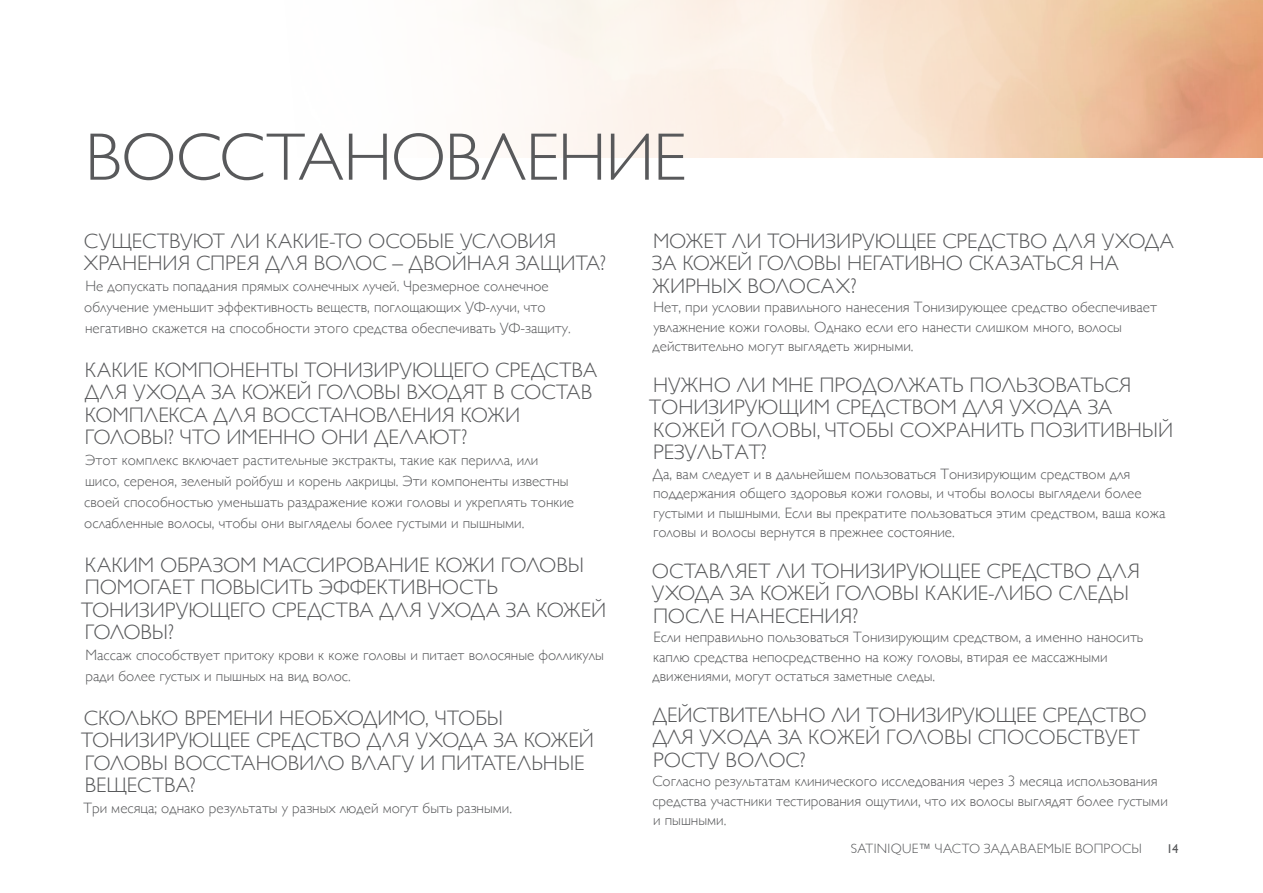
<style>
.page{position:relative;width:1263px;height:893px;background:#fff}
.page>*{position:absolute;margin:0;border:0;box-sizing:border-box;transform-origin:0 0}
.t1{font:300 67.5px "Gill Sans";color:#58595b}
.t2{font:300 21px "Gill Sans";letter-spacing:-.005em;color:#58595b}
.t3{font:300 15px/19.5px "Gill Sans";color:#58595b}
.t4{font:300 13.5px "Gill Sans";letter-spacing:.015em;color:#58595b}
.t5{font:12.75px "Gill Sans";color:#58595b}
</style>
<div class="page">
<h1 class="t1" style="left:85px;top:104px;width:44px">ВОССТА</h1>
<h1 class="t1" style="left:343px;top:104px;width:89px">НОВЛЕ</h1>
<h1 class="t1" style="left:558px;top:104px;width:86px">НИЕ</h1>
<h2 class="t2" style="left:84px;top:224px;width:15px">СУЩЕСТВУЮТ</h2>
<h2 class="t2" style="left:231px;top:224px;width:49px">ЛИ КАКИЕ</h2>
<h2 class="t2" style="left:329px;top:224px;width:55px">-ТО ОСОБЫЕ</h2>
<h2 class="t2" style="left:460px;top:224px;width:15px">УСЛОВИЯ</h2>
<h2 class="t2" style="left:84px;top:247px;width:126px">ХРАНЕНИЯ СПРЕЯ</h2>
<h2 class="t2" style="left:265px;top:247px;width:15px">ДЛЯ</h2>
<h2 class="t2" style="left:314px;top:247px;width:16px">ВОЛОС</h2>
<h2 class="t2" style="left:392px;top:247px;width:32px">– ДВОЙ</h2>
<h2 class="t2" style="left:467px;top:247px;width:64px">НАЯ ЗАЩИТА</h2>
<h2 class="t2" style="left:600px;top:247px;width:7px">?</h2>
<p class="t3" style="left:84px;top:275px;width:488px;line-height:21px">Не допускать попадания прямых солнечных лучей. Чрезмерное солнечное облучение уменьшит эффективность веществ, поглощающих УФ-лучи, что негативно скажется на способности этого средства обеспечивать УФ-защиту.</p>
<h2 class="t2" style="left:85px;top:353px;width:14px">КАКИЕ</h2>
<h2 class="t2" style="left:154px;top:353px;width:16px">КОМПО</h2>
<h2 class="t2" style="left:230px;top:353px;width:133px">НЕНТЫ ТОНИЗИРУЮЩЕГО</h2>
<h2 class="t2" style="left:495px;top:353px;width:14px">СРЕДСТВА</h2>
<h2 class="t2" style="left:85px;top:376px;width:15px">ДЛЯ</h2>
<h2 class="t2" style="left:133px;top:376px;width:16px">УХОДА</h2>
<h2 class="t2" style="left:211px;top:376px;width:45px">ЗА КОЖЕЙ</h2>
<h2 class="t2" style="left:317px;top:376px;width:15px">ГОЛОВЫ</h2>
<h2 class="t2" style="left:406px;top:376px;width:15px">ВХОДЯТ</h2>
<h2 class="t2" style="left:493px;top:376px;width:32px">В СОСТАВ</h2>
<h2 class="t2" style="left:85px;top:398px;width:15px">КОМПЛЕКСА</h2>
<h2 class="t2" style="left:214px;top:398px;width:15px">ДЛЯ</h2>
<h2 class="t2" style="left:262px;top:398px;width:15px">ВОССТА</h2>
<h2 class="t2" style="left:344px;top:398px;width:29px">НОВЛЕ</h2>
<h2 class="t2" style="left:412px;top:398px;width:64px">НИЯ КОЖИ</h2>
<h2 class="t2" style="left:85px;top:421px;width:15px">ГОЛОВЫ</h2>
<h2 class="t2" style="left:168px;top:421px;width:26px">? ЧТО</h2>
<h2 class="t2" style="left:227px;top:421px;width:15px">ИМЕ</h2>
<h2 class="t2" style="left:268px;top:421px;width:122px">ННО ОНИ ДЕЛАЮТ</h2>
<h2 class="t2" style="left:462px;top:421px;width:7px">?</h2>
<p class="t3" style="left:84px;top:449px;width:491px;line-height:21px">Этот комплекс включает растительные экстракты, такие как перилла, или шисо, сереноя, зеленый ройбуш и корень лакрицы. Эти компоненты известны своей способностью уменьшать раздражение кожи головы и укреплять тонкие ослабленные волосы, чтобы они выгляделы более густыми и пышными.</p>
<h2 class="t2" style="left:85px;top:548px;width:15px">КАКИМ</h2>
<h2 class="t2" style="left:160px;top:548px;width:15px">ОБРАЗОМ</h2>
<h2 class="t2" style="left:262px;top:548px;width:15px">МАССИРОВА</h2>
<h2 class="t2" style="left:389px;top:548px;width:62px">НИЕ КОЖИ</h2>
<h2 class="t2" style="left:501px;top:548px;width:15px">ГОЛОВЫ</h2>
<h2 class="t2" style="left:85px;top:571px;width:15px">ПОМОГАЕТ</h2>
<h2 class="t2" style="left:201px;top:571px;width:15px">ПОВЫСИТЬ</h2>
<h2 class="t2" style="left:319px;top:571px;width:60px">ЭФФЕКТИВ</h2>
<h2 class="t2" style="left:427px;top:571px;width:30px">НОСТЬ</h2>
<h2 class="t2" style="left:81px;top:593px;width:59px">ТОНИЗИРУЮЩЕГО</h2>
<h2 class="t2" style="left:272px;top:593px;width:14px">СРЕДСТВА</h2>
<h2 class="t2" style="left:379px;top:593px;width:15px">ДЛЯ</h2>
<h2 class="t2" style="left:428px;top:593px;width:16px">УХОДА</h2>
<h2 class="t2" style="left:506px;top:593px;width:45px">ЗА КОЖЕЙ</h2>
<h2 class="t2" style="left:85px;top:616px;width:15px">ГОЛОВЫ</h2>
<h2 class="t2" style="left:168px;top:616px;width:7px">?</h2>
<p class="t3" style="left:85px;top:644px;width:520px;line-height:21px">Массаж способствует притоку крови к коже головы и питает волосяные фолликулы ради более густых и пышных на вид волос.</p>
<h2 class="t2" style="left:84px;top:701px;width:15px">СКОЛЬКО</h2>
<h2 class="t2" style="left:184px;top:701px;width:13px">ВРЕМЕ</h2>
<h2 class="t2" style="left:243px;top:701px;width:67px">НИ НЕОБХОДИМО</h2>
<h2 class="t2" style="left:425px;top:701px;width:24px">, ЧТОБЫ</h2>
<h2 class="t2" style="left:81px;top:724px;width:58px">ТОНИЗИРУЮЩЕЕ</h2>
<h2 class="t2" style="left:256px;top:724px;width:14px">СРЕДСТВО</h2>
<h2 class="t2" style="left:367px;top:724px;width:15px">ДЛЯ</h2>
<h2 class="t2" style="left:415px;top:724px;width:16px">УХОДА</h2>
<h2 class="t2" style="left:493px;top:724px;width:45px">ЗА КОЖЕЙ</h2>
<h2 class="t2" style="left:85px;top:746px;width:15px">ГОЛОВЫ</h2>
<h2 class="t2" style="left:174px;top:746px;width:15px">ВОССТА</h2>
<h2 class="t2" style="left:256px;top:746px;width:31px">НОВИЛО</h2>
<h2 class="t2" style="left:351px;top:746px;width:14px">ВЛАГУ</h2>
<h2 class="t2" style="left:420px;top:746px;width:35px">И ПИТАТЕЛЬ</h2>
<h2 class="t2" style="left:543px;top:746px;width:29px">НЫЕ</h2>
<h2 class="t2" style="left:85px;top:769px;width:14px">ВЕЩЕСТВА</h2>
<h2 class="t2" style="left:190px;top:769px;width:7px">?</h2>
<p class="t3" style="left:83px;top:798px;width:430px">Три месяца; однако результаты у разных людей могут быть разными.</p>
<h2 class="t2" style="left:653px;top:224px;width:16px">МОЖЕТ</h2>
<h2 class="t2" style="left:732px;top:224px;width:94px">ЛИ ТОНИЗИРУЮЩЕЕ</h2>
<h2 class="t2" style="left:942px;top:224px;width:14px">СРЕДСТВО</h2>
<h2 class="t2" style="left:1053px;top:224px;width:15px">ДЛЯ</h2>
<h2 class="t2" style="left:1102px;top:224px;width:16px">УХОДА</h2>
<h2 class="t2" style="left:652px;top:247px;width:45px">ЗА КОЖЕЙ</h2>
<h2 class="t2" style="left:758px;top:247px;width:15px">ГОЛОВЫ</h2>
<h2 class="t2" style="left:847px;top:247px;width:28px">НЕГАТИВ</h2>
<h2 class="t2" style="left:931px;top:247px;width:52px">НО СКАЗАТЬСЯ</h2>
<h2 class="t2" style="left:1090px;top:247px;width:31px">НА</h2>
<h2 class="t2" style="left:652px;top:269px;width:16px">ЖИР</h2>
<h2 class="t2" style="left:696px;top:269px;width:68px">НЫХ ВОЛОСАХ</h2>
<h2 class="t2" style="left:851px;top:269px;width:7px">?</h2>
<p class="t3" style="left:653px;top:297px;width:506px">Нет, при условии правильного нанесения Тонизирующее средство обеспечивает увлажнение кожи головы. Однако если его нанести слишком много, волосы действительно могут выглядеть жирными.</p>
<h2 class="t2" style="left:653px;top:368px;width:182px">НУЖНО ЛИ МНЕ ПРОДОЛЖАТЬ</h2>
<h2 class="t2" style="left:969px;top:368px;width:15px">ПОЛЬЗОВАТЬСЯ</h2>
<h2 class="t2" style="left:649px;top:391px;width:61px">ТОНИЗИРУЮЩИМ</h2>
<h2 class="t2" style="left:836px;top:391px;width:15px">СРЕДСТВОМ</h2>
<h2 class="t2" style="left:963px;top:391px;width:14px">ДЛЯ</h2>
<h2 class="t2" style="left:1009px;top:391px;width:16px">УХОДА</h2>
<h2 class="t2" style="left:1088px;top:391px;width:13px">ЗА</h2>
<h2 class="t2" style="left:653px;top:413px;width:15px">КОЖЕЙ</h2>
<h2 class="t2" style="left:731px;top:413px;width:15px">ГОЛОВЫ</h2>
<h2 class="t2" style="left:817px;top:413px;width:23px">, ЧТОБЫ</h2>
<h2 class="t2" style="left:900px;top:413px;width:15px">СОХРА</h2>
<h2 class="t2" style="left:970px;top:413px;width:29px">НИТЬ</h2>
<h2 class="t2" style="left:1030px;top:413px;width:15px">ПОЗИТИВ</h2>
<h2 class="t2" style="left:1127px;top:413px;width:31px">НЫЙ</h2>
<h2 class="t2" style="left:653px;top:436px;width:13px">РЕЗУЛЬТАТ</h2>
<h2 class="t2" style="left:761px;top:436px;width:7px">?</h2>
<p class="t3" style="left:653px;top:463px;width:514px">Да, вам следует и в дальнейшем пользоваться Тонизирующим средством для поддержания общего здоровья кожи головы, и чтобы волосы выглядели более густыми и пышными. Если вы прекратите пользоваться этим средством, ваша кожа головы и волосы вернутся в прежнее состояние.</p>
<h2 class="t2" style="left:652px;top:554px;width:15px">ОСТАВЛЯЕТ</h2>
<h2 class="t2" style="left:776px;top:554px;width:94px">ЛИ ТОНИЗИРУЮЩЕЕ</h2>
<h2 class="t2" style="left:986px;top:554px;width:14px">СРЕДСТВО</h2>
<h2 class="t2" style="left:1097px;top:554px;width:15px">ДЛЯ</h2>
<h2 class="t2" style="left:652px;top:577px;width:16px">УХОДА</h2>
<h2 class="t2" style="left:730px;top:577px;width:45px">ЗА КОЖЕЙ</h2>
<h2 class="t2" style="left:836px;top:577px;width:15px">ГОЛОВЫ</h2>
<h2 class="t2" style="left:925px;top:577px;width:14px">КАКИЕ</h2>
<h2 class="t2" style="left:988px;top:577px;width:22px">-ЛИБО</h2>
<h2 class="t2" style="left:1058px;top:577px;width:15px">СЛЕДЫ</h2>
<h2 class="t2" style="left:653px;top:599px;width:15px">ПОСЛЕ</h2>
<h2 class="t2" style="left:730px;top:599px;width:130px">НАНЕСЕНИЯ?</h2>
<p class="t3" style="left:653px;top:627px;width:492px">Если неправильно пользоваться Тонизирующим средством, а именно наносить каплю средства непосредственно на кожу головы, втирая ее массажными движениями, могут остаться заметные следы.</p>
<h2 class="t2" style="left:653px;top:698px;width:14px">ДЕЙСТВИТЕЛЬ</h2>
<h2 class="t2" style="left:793px;top:698px;width:133px">НОЛИ ТОНИЗИРУЮЩЕЕ</h2>
<h2 class="t2" style="left:1042px;top:698px;width:14px">СРЕДСТВО</h2>
<h2 class="t2" style="left:653px;top:721px;width:14px">ДЛЯ</h2>
<h2 class="t2" style="left:699px;top:721px;width:16px">УХОДА</h2>
<h2 class="t2" style="left:778px;top:721px;width:46px">ЗА КОЖЕЙ</h2>
<h2 class="t2" style="left:886px;top:721px;width:15px">ГОЛОВЫ</h2>
<h2 class="t2" style="left:978px;top:721px;width:15px">СПОСОБСТВУЕТ</h2>
<h2 class="t2" style="left:653px;top:743px;width:15px">РОСТУ</h2>
<h2 class="t2" style="left:726px;top:743px;width:16px">ВОЛОС</h2>
<h2 class="t2" style="left:800px;top:743px;width:7px">?</h2>
<p class="t3" style="left:652px;top:771px;width:517px">Согласно результатам клинического исследования через 3 месяца использования средства участники тестирования ощутили, что их волосы выглядят более густыми и пышными.</p>
<p class="t4" style="left:851px;top:838px;width:292px">SATINIQUE™ часто задаваемые вопросы</p>
<p class="t5" style="left:1166px;top:841px;width:14px">14</p>
</div>
